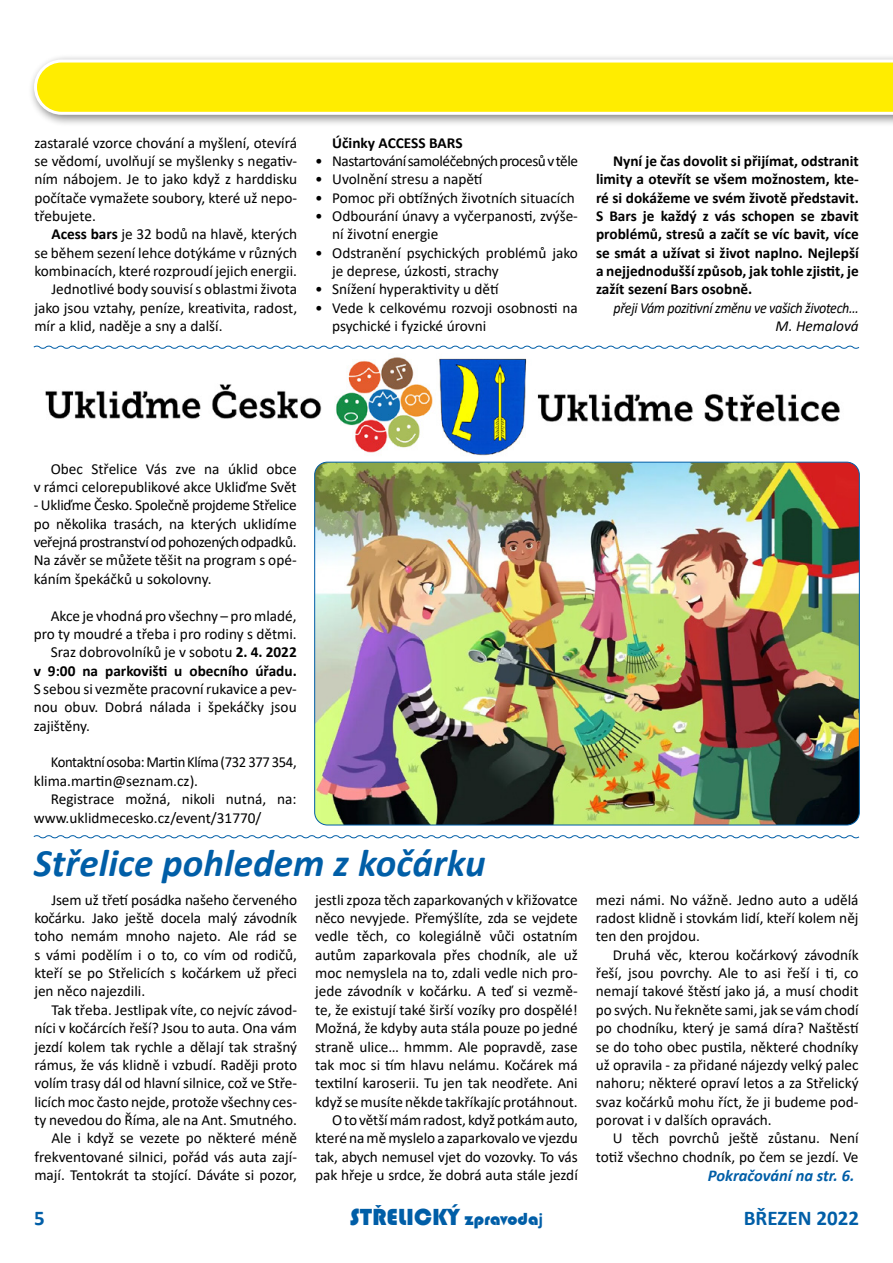
<style>
.page{position:relative;width:893px;height:1263px;background:#fff}
.page>*{position:absolute;margin:0;border:0;box-sizing:border-box;transform-origin:0 0}
.t1{font:italic 700 39px "Calibri";letter-spacing:.005em;color:#005ea7}
.t2{font:24px "Bauhaus 93";color:#005ea7}
.t3{font:700 21px "Calibri";color:#005ea7}
.t4{font:italic 700 16.5px "Calibri";color:#005ea7}
.t5{font:15.3px/18.3px "Calibri";color:#000;text-align:justify}
.t6{font:700 15.3px/18.3px "Calibri";color:#000;text-align:justify}
.t7{font:15.3px/18.3px "Calibri";letter-spacing:-.025em;color:#000;scale:.96 1}
.t8{font:italic 15.3px/18.3px "Calibri";letter-spacing:-.025em;color:#000;text-align:right;scale:.92 1}
.t9{font:15.3px "Calibri";letter-spacing:-.03em;color:#000}
.s1{font-weight:700}
.s2{font-size:18px}
.s3{font-family:"Calibri";font-weight:700;font-size:18px}
</style>
<div class="page">
<svg style="left:33px;top:345px;width:827px;height:4px"></svg>
<svg style="left:33px;top:835px;width:827px;height:4px"></svg>
<div style="left:28px;top:53px;width:865px;height:74px;background:#000;opacity:.5"></div>
<svg style="left:34px;top:60px;width:859px;height:55px;background:#feee1c"></svg>
<img style="left:45px;top:357px;width:804px;height:105px">
<img style="left:315px;top:462px;width:544px;height:363px">
<p class="t5" style="left:34px;top:133px;width:264px">zastaralé vzorce chování a myšlení, otevírá se vědomí, uvolňují se myšlenky s negativ&shy;ním nábojem. Je to jako když z harddisku počítače vymažete soubory, které už nepo&shy;třebujete.</p>
<p class="t5" style="left:51px;top:225px;width:247px"><span class="s1">Acess bars</span> je 32 bodů na hlavě, kterých</p>
<p class="t5" style="left:34px;top:243px;width:264px">se během sezení lehce dotýkáme v různých</p>
<p class="t5" style="left:34px;top:261px;width:264px">kombinacích, které rozproudí jejich energii.</p>
<p class="t5" style="left:51px;top:280px;width:247px">Jednotlivé body souvisí s oblastmi života</p>
<p class="t5" style="left:34px;top:298px;width:264px">jako jsou vztahy, peníze, kreativita, radost,</p>
<p class="t5" style="left:34px;top:317px;width:190px">mír a klid, naděje a sny a další.</p>
<p class="t6" style="left:332px;top:133px;width:132px">Účinky ACCESS BARS</p>
<p class="t9" style="left:315px;top:150px;width:264px">• Nastartování samoléčebných procesů vtěle</p>
<p class="t5" style="left:315px;top:170px;width:169px">• Uvolnění stresu a napětí</p>
<p class="t5" style="left:315px;top:188px;width:261px">• Pomoc při obtížných životních situacích</p>
<p class="t5" style="left:332px;top:206px;width:247px;text-indent:-17px">• Odbourání únavy a vyčerpanosti, zvýše&shy;ní životní energie</p>
<p class="t5" style="left:332px;top:243px;width:247px;text-indent:-17px">• Odstranění psychických problémů jako je deprese, úzkosti, strachy</p>
<p class="t5" style="left:315px;top:280px;width:185px">• Snížení hyperaktivity u dětí</p>
<p class="t5" style="left:332px;top:298px;width:247px;text-indent:-17px">• Vede k celkovému rozvoji osobnosti na psychické i fyzické úrovni</p>
<p class="t6" style="left:596px;top:151px;width:265px;text-indent:17px">Nyní je čas dovolit si přijímat, odstranit limity a otevřít se všem možnostem, kte&shy;ré si dokážeme ve svém životě představit.<br>S Bars je každý z vás schopen se zbavit problémů, stresů a začít se víc bavit, více se smát a užívat si život naplno. Nejlepší a nejjednodušší způsob, jak tohle zjistit, je zažít sezení Bars osobně.</p>
<p class="t8" style="left:614px;top:298px;width:268px">přeji Vám pozitivní změnu ve vašich životech…<br>M. Hemalová</p>
<p class="t5" style="left:34px;top:459px;width:264px;text-align:right">Obec Střelice Vás zve na úklid obce<br>v rámci celorepublikové akce Ukliďme Svět</p>
<p class="t5" style="left:34px;top:496px;width:265px">- Ukliďme Česko. Společně projdeme Střelice po několika trasách, na kterých uklidíme veřejná prostranství od pohozených odpadků.<br>Na závěr se můžete těšit na program s opé&shy;káním špekáčků u sokolovny.</p>
<p class="t5" style="left:34px;top:606px;width:265px;text-align:right">Akce je vhodná pro všechny – pro mladé, pro ty moudré a třeba i pro rodiny s dětmi.<br>Sraz dobrovolníků je v sobotu <span class="s1">2. 4. 2022<br>v 9:00 na parkovišti u obecního úřadu.</span></p>
<p class="t5" style="left:34px;top:679px;width:265px">S sebou si vezměte pracovní rukavice a pev&shy;nou obuv. Dobrá nálada i špekáčky jsou zajištěny.</p>
<p class="t7" style="left:34px;top:753px;width:275px;text-indent:17px">Kontaktní osoba: Martin Klíma (732 377 354, klima.martin@seznam.cz).</p>
<p class="t5" style="left:34px;top:789px;width:264px;text-indent:17px">Registrace možná, nikoli nutná, na: www.uklidmecesko.cz/event/31770/</p>
<h1 class="t1" style="left:34px;top:835px;width:453px">Střelice pohledem z kočárku</h1>
<p class="t5" style="left:34px;top:890px;width:264px;text-indent:17px">Jsem už třetí posádka našeho červeného kočárku. Jako ještě docela malý závodník toho nemám mnoho najeto. Ale rád se s vámi podělím i o to, co vím od rodičů, kteří se po Střelicích s kočárkem už přeci jen něco najezdili.</p>
<p class="t5" style="left:34px;top:1000px;width:264px;text-align:right">Tak třeba. Jestlipak víte, co nejvíc závod&shy;níci v kočárcích řeší? Jsou to auta. Ona vám jezdí kolem tak rychle a dělají tak strašný rámus, že vás klidně i vzbudí. Raději proto volím trasy dál od hlavní silnice, což ve Stře&shy;licích moc často nejde, protože všechny ces&shy;ty nevedou do Říma, ale na Ant. Smutného.<br>Ale i když se vezete po některé méně frekventované silnici, pořád vás auta zají&shy;mají. Tentokrát ta stojící. Dáváte si pozor,</p>
<p class="t5" style="left:315px;top:890px;width:264px;text-align:right">jestli zpoza těch zaparkovaných v křižovatce něco nevyjede. Přemýšlíte, zda se vejdete vedle těch, co kolegiálně vůči ostatním autům zaparkovala přes chodník, ale už moc nemyslela na to, zdali vedle nich pro&shy;jede závodník v kočárku. A teď si vezmě&shy;te, že existují také širší vozíky pro dospělé!<br>Možná, že kdyby auta stála pouze po jedné straně ulice… hmmm. Ale popravdě, zase tak moc si tím hlavu nelámu. Kočárek má textilní karoserii. Tu jen tak neodřete. Ani když se musíte někde takříkajíc protáhnout.<br>Oto větší mám radost, když potkám auto, které na mě myslelo a zaparkovalo ve vjezdu tak, abych nemusel vjet do vozovky. To vás pak hřeje u srdce, že dobrá auta stále jezdí</p>
<p class="t5" style="left:596px;top:890px;width:264px">mezi námi. No vážně. Jedno auto a udělá radost klidně i stovkám lidí, kteří kolem něj ten den projdou.</p>
<p class="t5" style="left:596px;top:945px;width:264px;text-indent:17px">Druhá věc, kterou kočárkový závodník řeší, jsou povrchy. Ale to asi řeší i ti, co nemají takové štěstí jako já, a musí chodit po svých. Nu řekněte sami, jak se vám chodí po chodníku, který je samá díra? Naštěstí se do toho obec pustila, některé chodníky už opravila - za přidané nájezdy velký palec nahoru; některé opraví letos a za Střelický svaz kočárků mohu říct, že ji budeme pod&shy;porovat i v dalších opravách.</p>
<p class="t5" style="left:596px;top:1129px;width:264px;text-align:right">U těch povrchů ještě zůstanu. Není totiž všechno chodník, po čem se jezdí. Ve</p>
<p class="t4" style="left:708px;top:1164px;width:148px">Pokračování na str. 6.</p>
<h3 class="t3" style="left:34px;top:1203px;width:12px">5</h3>
<h2 class="t2" style="left:350px;top:1203px;width:195px">STRˇ ELICKÝ <span class="s2">zpravoda</span><span class="s3">j</span></h2>
<h3 class="t3" style="left:744px;top:1203px;width:117px">BŘEZEN 2022</h3>
</div>
